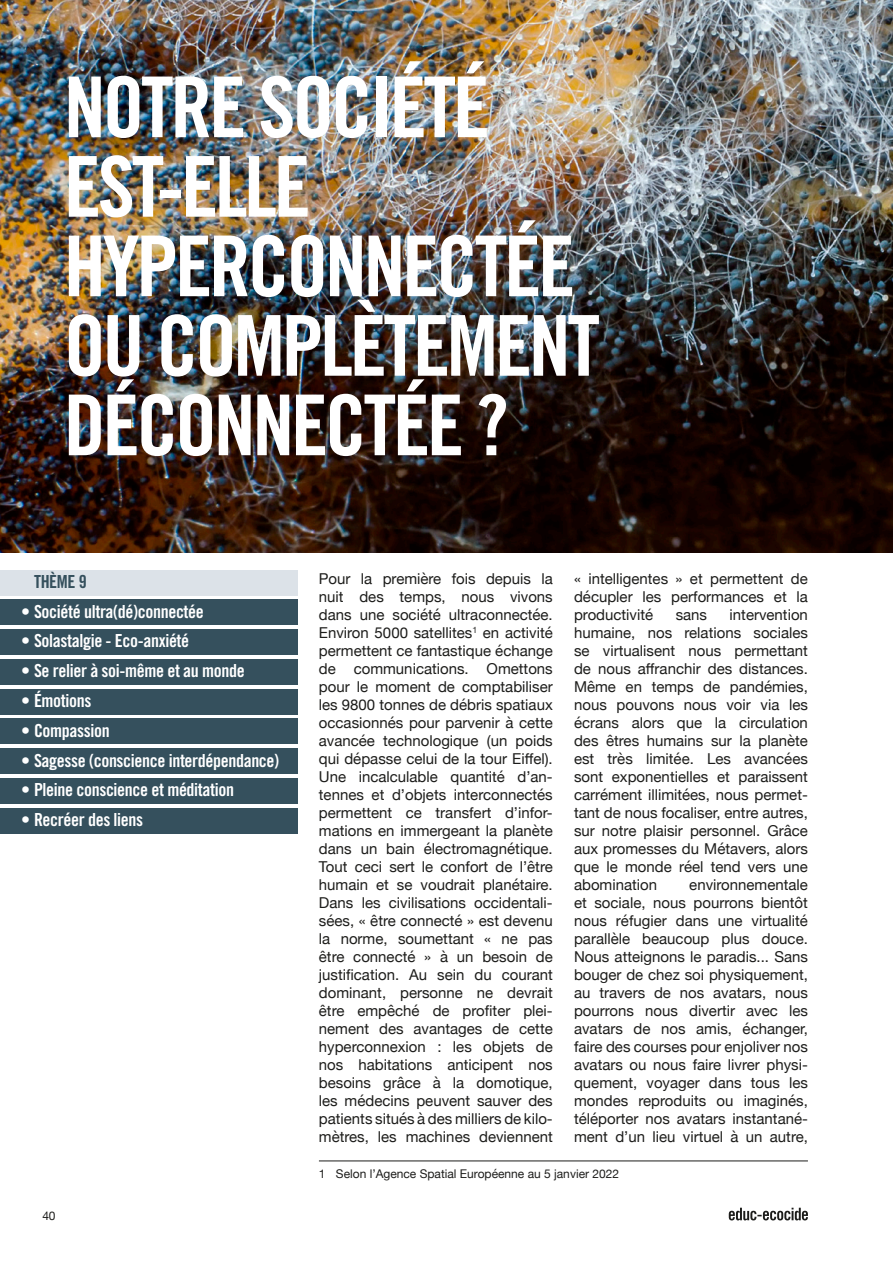
<style>
.page{position:relative;width:893px;height:1263px;background:#fff}
.page>*{position:absolute;margin:0;border:0;box-sizing:border-box;transform-origin:0 0}
.QUESTION_TITRE{font:84px/79.5px "Trade Gothic LT Std Bd Cn 20";letter-spacing:-.04em;color:#fff}
.MOTS_CLES{font:18px "Trade Gothic LT Std Bd Cn 20";letter-spacing:-.02em;color:#fff}
.MOTS_CLES-2{font:18px "Trade Gothic LT Std Bd Cn 20";letter-spacing:-.02em;color:#35505d}
.BODYCOPY{font:15px/18px "Helvetica Neue";color:#1d1d1b;text-align:justify}
.FOOTNOTES{font:12px "Helvetica Neue";color:#1d1d1b}
</style>
<div class="page">
<img style="left:0;top:0;width:893px;height:553px">
<div style="left:0;top:570px;width:298px;height:25px;background:#dce2e8"></div>
<div style="left:0;top:659px;width:298px;height:26px;background:#35505d"></div>
<div style="left:0;top:600px;width:298px;height:25px;background:#35505d"></div>
<div style="left:0;top:689px;width:298px;height:25px;background:#35505d"></div>
<div style="left:0;top:629px;width:298px;height:26px;background:#35505d"></div>
<div style="left:0;top:719px;width:298px;height:25px;background:#35505d"></div>
<div style="left:0;top:748px;width:298px;height:26px;background:#35505d"></div>
<div style="left:0;top:778px;width:298px;height:26px;background:#35505d"></div>
<div style="left:0;top:808px;width:298px;height:25px;background:#35505d"></div>
<hr style="left:319px;top:1160px;width:489px;height:1px;background:#1d1d1b">
<svg style="left:729px;top:1208px;width:79px;height:12px"></svg>
<p class="QUESTION_TITRE" style="left:64px;top:67px;width:428px">NOTRE SOCIÉTÉ</p>
<p class="QUESTION_TITRE" style="left:64px;top:146px;width:249px">EST-ELLE</p>
<p class="QUESTION_TITRE" style="left:64px;top:226px;width:538px">HYPERCONNECTÉE<br>OU COMPLÈTEMENT<br>DÉCONNECTÉE ?</p>
<p class="MOTS_CLES-2" style="left:34px;top:571px;width:54px">THÈME 9</p>
<p class="MOTS_CLES" style="left:21px;top:600px;width:184px">• Société ultra(dé)connectée</p>
<p class="MOTS_CLES" style="left:21px;top:630px;width:169px">• Solastalgie - Eco-anxiété</p>
<p class="MOTS_CLES" style="left:21px;top:660px;width:225px">• Se relier à soi-même et au monde</p>
<p class="MOTS_CLES" style="left:21px;top:690px;width:72px">• Émotions</p>
<p class="MOTS_CLES" style="left:21px;top:719px;width:90px">• Compassion</p>
<p class="MOTS_CLES" style="left:21px;top:749px;width:259px">• Sagesse (conscience interdépendance)</p>
<p class="MOTS_CLES" style="left:21px;top:779px;width:214px">• Pleine conscience et méditation</p>
<p class="MOTS_CLES" style="left:21px;top:809px;width:123px">• Recréer des liens</p>
<p class="FOOTNOTES" style="left:43px;top:1207px;width:14px">40</p>
<p class="BODYCOPY" style="left:319px;top:571px;width:235px">Pour la première fois depuis la nuit des temps, nous vivons dans une société ultraconnectée.<br>Environ 5000 satellites<sup>1</sup> en activité permettent ce fantastique échange de communications. Omettons pour le moment de comptabiliser les 9800 tonnes de débris spatiaux occasionnés pour parvenir à cette avancée technologique (un poids qui dépasse celui de la tour Eiffel).<br>Une incalculable quantité d’an&shy;tennes et d’objets interconnectés permettent ce transfert d’infor&shy;mations en immergeant la planète dans un bain électromagnétique.<br>Tout ceci sert le confort de l’être humain et se voudrait planétaire.<br>Dans les civilisations occidentali&shy;sées, « être connecté » est devenu la norme, soumettant « ne pas être connecté » à un besoin de justification. Au sein du courant dominant, personne ne devrait être empêché de profiter plei&shy;nement des avantages de cette hyperconnexion : les objets de nos habitations anticipent nos besoins grâce à la domotique, les médecins peuvent sauver des patients situés à des milliers de kilo&shy;mètres, les machines deviennent</p>
<p class="FOOTNOTES" style="left:319px;top:1165px;width:302px">1 Selon l’Agence Spatial Européenne au 5 janvier 2022</p>
<p class="BODYCOPY" style="left:574px;top:571px;width:235px">« intelligentes » et permettent de décupler les performances et la productivité</p>
<p class="BODYCOPY" style="left:574px;top:607px;width:235px;text-indent:156px">intervention humaine, nos relations sociales se virtualisent nous permettant de nous affranchir des distances.<br>Même en temps de pandémies, nous pouvons nous voir via les écrans alors que la circulation des êtres humains sur la planète est très limitée. Les avancées sont exponentielles et paraissent carrément illimitées, nous permet&shy;tant de nous focaliser, entre autres, sur notre plaisir personnel. Grâce aux promesses du Métavers, alors que le monde réel tend vers une abomination</p>
<p class="BODYCOPY" style="left:676px;top:607px;width:33px">sans</p>
<p class="BODYCOPY" style="left:574px;top:877px;width:235px;text-indent:115px">environnementale et sociale, nous pourrons bientôt nous réfugier dans une virtualité parallèle beaucoup plus douce.<br>Nous atteignons le paradis... Sans bouger de chez soi physiquement, au travers de nos avatars, nous pourrons nous divertir avec les avatars de nos amis, échanger, faire des courses pour enjoliver nos avatars ou nous faire livrer physi&shy;quement, voyager dans tous les mondes reproduits ou imaginés, téléporter nos avatars instantané&shy;ment d’un lieu virtuel à un autre,</p>
</div>
